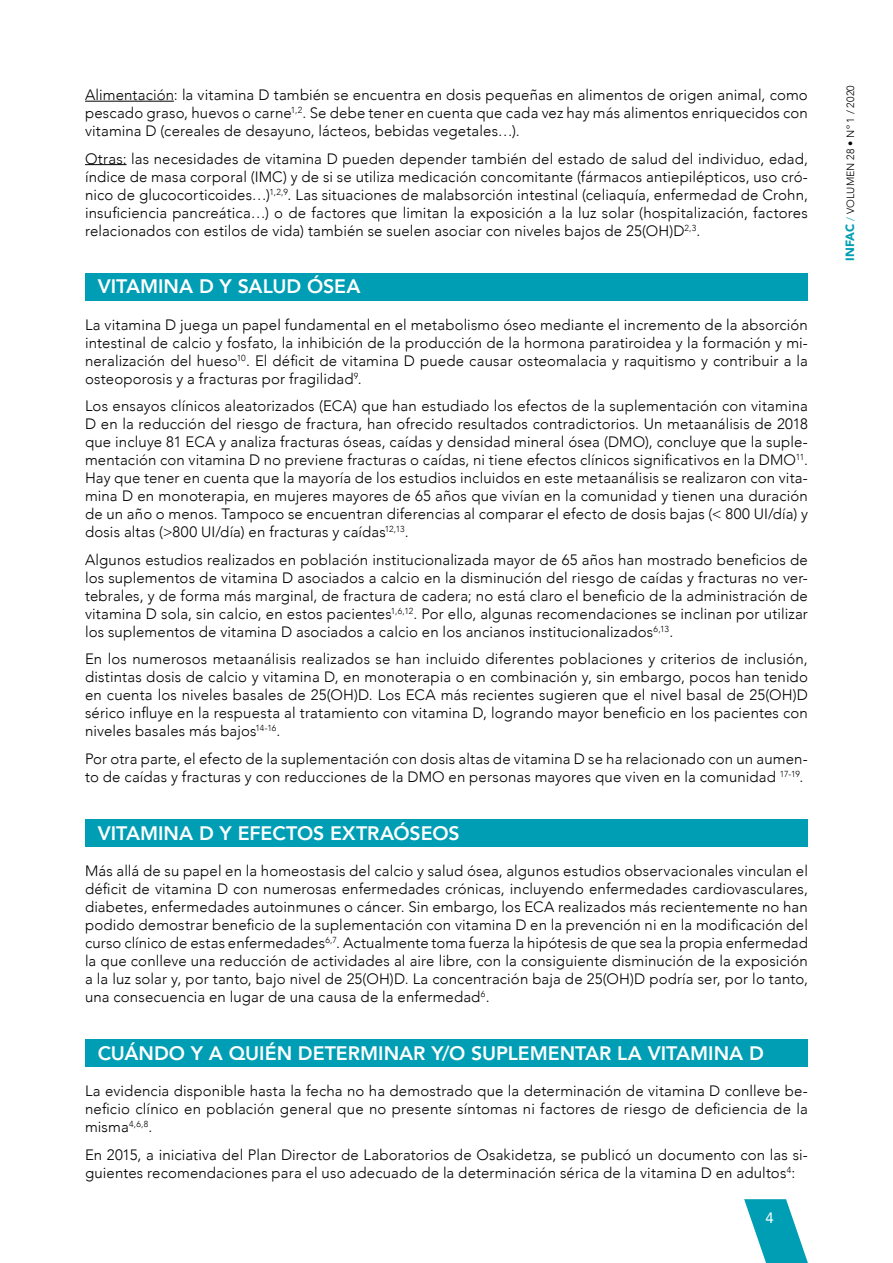
<style>
.page{position:relative;width:893px;height:1263px;background:#fff}
.page>*{position:absolute;margin:0;border:0;box-sizing:border-box;transform-origin:0 0}
.t1{font:800 19.5px "Avenir";color:#fff}
.t2{font:300 15px/18px "Avenir";letter-spacing:.01em;color:#000;text-align:justify}
.t3{font:15px "Avenir";color:#fff}
.t4{font:300 10.5px "Avenir";letter-spacing:.02em;color:#000}
.s1{font-weight:900;font-size:12px;color:#009eb4}
.s2{color:#009eb4}
</style>
<div class="page">
<hr style="left:85px;top:101px;width:89px;height:1px;background:#000">
<hr style="left:85px;top:164px;width:42px;height:1px;background:#000">
<div style="left:85px;top:273px;width:723px;height:27px;background:#009eb4"></div>
<div style="left:85px;top:819px;width:723px;height:27px;background:#009eb4"></div>
<div style="left:85px;top:1039px;width:723px;height:28px;background:#009eb4"></div>
<svg style="left:744px;top:1199px;width:64px;height:64px"></svg>
<p class="t2" style="left:85px;top:86px;width:724px">Alimentación: la vitamina D también se encuentra en dosis pequeñas en alimentos de origen animal, como pescado graso, huevos o carne<sup>1,2</sup>. Se debe tener en cuenta que cada vez hay más alimentos enriquecidos con vitamina D (cereales de desayuno, lácteos, bebidas vegetales…).</p>
<p class="t2" style="left:85px;top:149px;width:724px">Otras: las necesidades de vitamina D pueden depender también del estado de salud del individuo, edad, índice de masa corporal (IMC) y de si se utiliza medicación concomitante (fármacos antiepilépticos, uso cró&shy;nico de glucocorticoides…)<sup>1,2,9</sup>. Las situaciones de malabsorción intestinal (celiaquía, enfermedad de Crohn, insuficiencia pancreática…) o de factores que limitan la exposición a la luz solar (hospitalización, factores relacionados con estilos de vida) también se suelen asociar con niveles bajos de 25(OH)D<sup>2,3</sup>.</p>
<h1 class="t1" style="left:98px;top:271px;width:264px">VITAMINA D Y SALUD ÓSEA</h1>
<p class="t2" style="left:85px;top:316px;width:724px">La vitamina D juega un papel fundamental en el metabolismo óseo mediante el incremento de la absorción intestinal de calcio y fosfato, la inhibición de la producción de la hormona paratiroidea y la formación y mi&shy;neralización del hueso<sup>10</sup>. El déficit de vitamina D puede causar osteomalacia y raquitismo y contribuir a la osteoporosis y a fracturas por fragilidad<sup>9</sup>.</p>
<p class="t2" style="left:85px;top:397px;width:724px">Los ensayos clínicos aleatorizados (ECA) que han estudiado los efectos de la suplementación con vitamina D en la reducción del riesgo de fractura, han ofrecido resultados contradictorios. Un metaanálisis de 2018 que incluye 81 ECA y analiza fracturas óseas, caídas y densidad mineral ósea (DMO), concluye que la suple&shy;mentación con vitamina D no previene fracturas o caídas, ni tiene efectos clínicos significativos en la DMO<sup>11</sup>.<br>Hay que tener en cuenta que la mayoría de los estudios incluidos en este metaanálisis se realizaron con vita&shy;mina D en monoterapia, en mujeres mayores de 65 años que vivían en la comunidad y tienen una duración de un año o menos. Tampoco se encuentran diferencias al comparar el efecto de dosis bajas (&lt; 800 UI/día) y dosis altas (&gt;800 UI/día) en fracturas y caídas<sup>12,13</sup>.</p>
<p class="t2" style="left:85px;top:551px;width:724px">Algunos estudios realizados en población institucionalizada mayor de 65 años han mostrado beneficios de los suplementos de vitamina D asociados a calcio en la disminución del riesgo de caídas y fracturas no ver&shy;tebrales, y de forma más marginal, de fractura de cadera; no está claro el beneficio de la administración de vitamina D sola, sin calcio, en estos pacientes<sup>1,6,12</sup>. Por ello, algunas recomendaciones se inclinan por utilizar los suplementos de vitamina D asociados a calcio en los ancianos institucionalizados<sup>6,13</sup>.</p>
<p class="t2" style="left:85px;top:650px;width:724px">En los numerosos metaanálisis realizados se han incluido diferentes poblaciones y criterios de inclusión, distintas dosis de calcio y vitamina D, en monoterapia o en combinación y, sin embargo, pocos han tenido en cuenta los niveles basales de 25(OH)D. Los ECA más recientes sugieren que el nivel basal de 25(OH)D sérico influye en la respuesta al tratamiento con vitamina D, logrando mayor beneficio en los pacientes con niveles basales más bajos<sup>14-16</sup>.</p>
<p class="t2" style="left:85px;top:749px;width:724px">Por otra parte, el efecto de la suplementación con dosis altas de vitamina D se ha relacionado con un aumen&shy;to de caídas y fracturas y con reducciones de la DMO en personas mayores que viven en la comunidad <sup>17-19</sup>.</p>
<h1 class="t1" style="left:98px;top:818px;width:363px">VITAMINA D Y EFECTOS EXTRAÓSEOS</h1>
<p class="t2" style="left:85px;top:862px;width:724px">Más allá de su papel en la homeostasis del calcio y salud ósea, algunos estudios observacionales vinculan el déficit de vitamina D con numerosas enfermedades crónicas, incluyendo enfermedades cardiovasculares, diabetes, enfermedades autoinmunes o cáncer. Sin embargo, los ECA realizados más recientemente no han podido demostrar beneficio de la suplementación con vitamina D en la prevención ni en la modificación del curso clínico de estas enfermedades<sup>6,7</sup>. Actualmente toma fuerza la hipótesis de que sea la propia enfermedad la que conlleve una reducción de actividades al aire libre, con la consiguiente disminución de la exposición a la luz solar y, por tanto, bajo nivel de 25(OH)D. La concentración baja de 25(OH)D podría ser, por lo tanto, una consecuencia en lugar de una causa de la enfermedad<sup>6</sup>.</p>
<h1 class="t1" style="left:98px;top:1038px;width:668px">CUÁNDO Y A QUIÉN DETERMINAR Y/O SUPLEMENTAR LA VITAMINA D</h1>
<p class="t2" style="left:85px;top:1082px;width:724px">La evidencia disponible hasta la fecha no ha demostrado que la determinación de vitamina D conlleve be&shy;neficio clínico en población general que no presente síntomas ni factores de riesgo de deficiencia de la misma<sup>4,6,8</sup>.</p>
<p class="t2" style="left:85px;top:1146px;width:724px">En 2015, a iniciativa del Plan Director de Laboratorios de Osakidetza, se publicó un documento con las si&shy;guientes recomendaciones para el uso adecuado de la determinación sérica de la vitamina D en adultos<sup>4</sup>:</p>
<p class="t3" style="left:765px;top:1206px;width:10px">4</p>
<p class="t4" style="left:844px;top:261px;width:177px;rotate:-90deg"><span class="s1">INFAC</span> <span class="s2">/</span> VOLUMEN 28 • Nº 1 / 2020</p>
</div>
